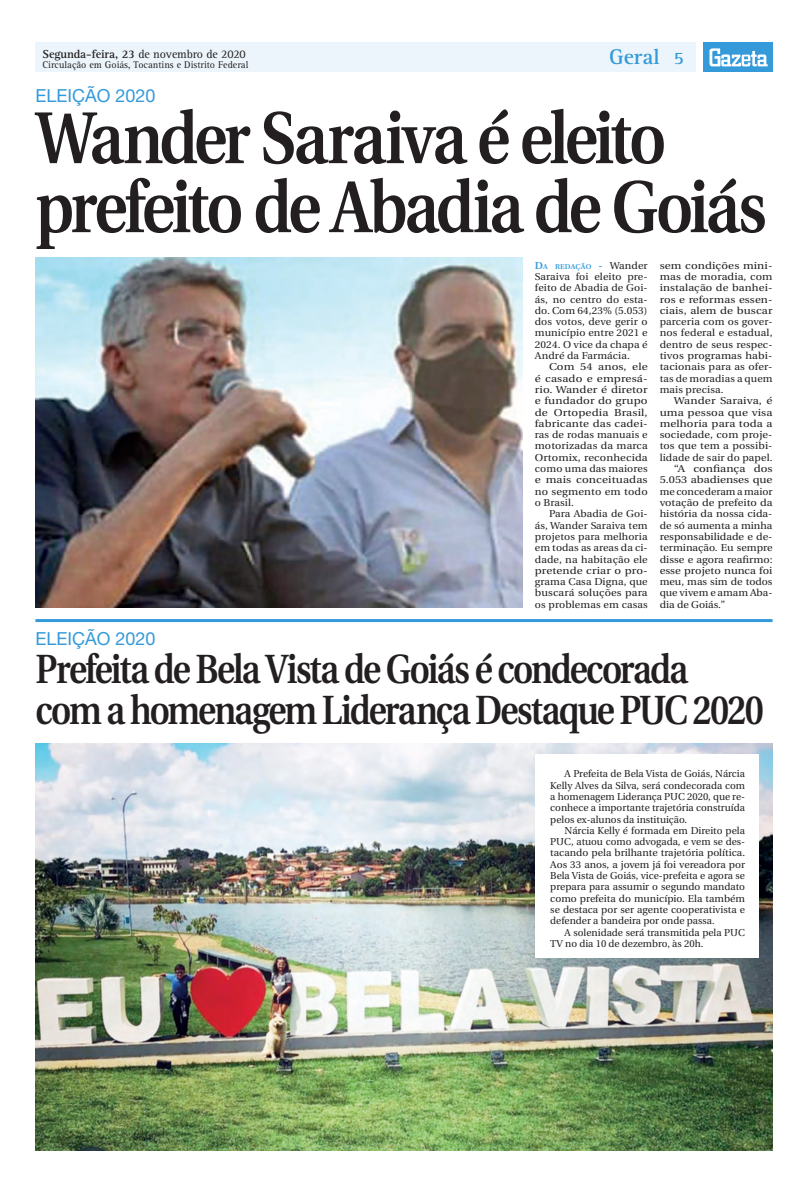
<style>
.page{position:relative;width:808px;height:1191px;background:#fff}
.page>*{position:absolute;margin:0;border:0;box-sizing:border-box;transform-origin:0 0}
.Manchete{font:600 73.2px/69px "Utopia";letter-spacing:-.055em;color:#231f20;scale:.87 1}
.Manchete-2{font:600 40.7px "Utopia";letter-spacing:-.055em;color:#231f20;scale:.85 1}
.t1{font:700 22px "Rotis Serif";color:#349ada}
.Retranca{font:18px "Helvetica Neue";color:#349ada}
.t2{font:700 18px "Rotis Serif";color:#349ada}
.t3{font:700 12px "Rotis Serif";letter-spacing:-.01em;color:#231f20}
.TExto_Corrido{font:10px/11.3px "Utopia";color:#231f20;text-align:justify;scale:1.17 1}
.TExto_Corrido-2{font:10px/11.3px "Utopia";color:#231f20;text-align:justify}
.TExto_Corrido-3{font:10px/11.3px "Utopia";color:#231f20;text-align:justify;scale:1.16 1}
.TExto_Corrido-4{font:10px/11.3px "Utopia";color:#231f20;text-align:justify;scale:1.06 1}
.Repórter{font:10px/11.3px "Utopia";letter-spacing:.01em;color:#231f20;text-align:justify;scale:1.06 1}
.t4{font:10px "Rotis Serif";color:#231f20}
.Repórter-2{font:600 7px "Utopia";letter-spacing:.015em;color:#349ada;scale:1.06 1}
.s1{font-weight:400}
.s2{font-size:10px}
.s3{font-weight:400;font-size:10px;color:#231f20}
</style>
<div class="page">
<div style="left:35px;top:43px;width:661px;height:29px;background:#ebf5fb"></div>
<div style="left:703px;top:43px;width:69px;height:29px;background:#349ada"></div>
<svg style="left:709px;top:48px;width:59px;height:18px"></svg>
<hr style="left:35px;top:619px;width:737px;height:3px;background:#349ada">
<img style="left:35px;top:743px;width:737px;height:407px">
<img style="left:35px;top:257px;width:488px;height:351px">
<div style="left:535px;top:754px;width:223px;height:204px;background:#fff"></div>
<p class="t3" style="left:43px;top:47px;width:205px">Segunda-feira, 23 <span class="s1">de novembro de 2020</span></p>
<p class="t4" style="left:43px;top:59px;width:207px">Circulação em Goiás, Tocantins e Distrito Federal</p>
<p class="Retranca" style="left:35px;top:85px;width:122px">ELEIÇÃO 2020</p>
<p class="t1" style="left:609px;top:44px;width:52px">Geral</p>
<p class="t2" style="left:674px;top:48px;width:12px">5</p>
<p class="Manchete" style="left:35px;top:105px;width:842px">Wander Saraiva é eleito prefeito de Abadia de Goiás</p>
<p class="Retranca" style="left:35px;top:627px;width:122px">ELEIÇÃO 2020</p>
<p class="Repórter-2" style="left:535px;top:262px;width:108px"><span class="s2">D</span>A REDAÇÃO <span class="s2">-</span> <span class="s3">Wander</span></p>
<p class="Repórter" style="left:535px;top:271px;width:108px">Saraiva foi eleito pre&shy;feito de Abadia de Goi&shy;ás, no centro do esta&shy;do. Com 64,23% (5.053) dos votos, deve gerir o município entre 2021 e 2024. O vice da chapa é André da Farmácia.</p>
<p class="TExto_Corrido" style="left:535px;top:361px;width:98px;text-indent:14px">Com 54 anos, ele é casado e empresá&shy;rio. Wander é diretor e fundador do grupo de Ortopedia Brasil, fabricante das cadei&shy;ras de rodas manuais e motorizadas da marca Ortomix, reconhecida como uma das maiores e mais conceituadas no segmento em todo o Brasil.</p>
<p class="TExto_Corrido-4" style="left:535px;top:508px;width:108px;text-indent:14px">Para Abadia de Goi&shy;ás, Wander Saraiva tem projetos para melhoria em todas as areas da ci&shy;dade, na habitação ele pretende criar o pro&shy;grama Casa Digna, que buscará soluções para os problemas em casas</p>
<p class="TExto_Corrido-3" style="left:660px;top:260px;width:99px">sem condições mini&shy;mas de moradia, com instalação de banhei&shy;ros e reformas essen&shy;ciais, alem de buscar parceria com os gover&shy;nos federal e estadual, dentro de seus respec&shy;tivos programas habi&shy;tacionais para as ofer&shy;tas de moradias a quem mais precisa.</p>
<p class="TExto_Corrido" style="left:660px;top:395px;width:98px;text-indent:14px">Wander Saraiva, é uma pessoa que visa melhoria para toda a sociedade, com proje&shy;tos que tem a possibi&shy;lidade de sair do papel.</p>
<p class="TExto_Corrido" style="left:660px;top:463px;width:98px;text-indent:14px">“A confiança dos 5.053 abadienses que me concederam a maior votação de prefeito da história da nossa cida&shy;de só aumenta a minha responsabilidade e de&shy;terminação. Eu sempre disse e agora reafirmo: esse projeto nunca foi meu, mas sim de todos que vivem e amam Aba&shy;dia de Goiás.”</p>
<p class="Manchete-2" style="left:35px;top:646px;width:769px">Prefeita de Bela Vista de Goiás é condecorada</p>
<p class="Manchete-2" style="left:35px;top:687px;width:858px">com a homenagem Liderança Destaque PUC 2020</p>
<p class="TExto_Corrido-2" style="left:550px;top:768px;width:196px;text-indent:14px">A Prefeita de Bela Vista de Goiás, Nárcia Kelly Alves da Silva, será condecorada com a homenagem Liderança PUC 2020, que re&shy;conhece a importante trajetória construída pelos ex-alunos da instituição.</p>
<p class="TExto_Corrido-2" style="left:550px;top:825px;width:196px;text-indent:14px">Nárcia Kelly é formada em Direito pela PUC, atuou como advogada, e vem se des&shy;tacando pela brilhante trajetória política.<br>Aos 33 anos, a jovem já foi vereadora por Bela Vista de Goiás, vice-prefeita e agora se prepara para assumir o segundo mandato como prefeita do município. Ela também se destaca por ser agente cooperativista e defender a bandeira por onde passa.</p>
<p class="TExto_Corrido-2" style="left:550px;top:926px;width:196px;text-indent:14px">A solenidade será transmitida pela PUC<br>TV no dia 10 de dezembro, às 20h.</p>
</div>
